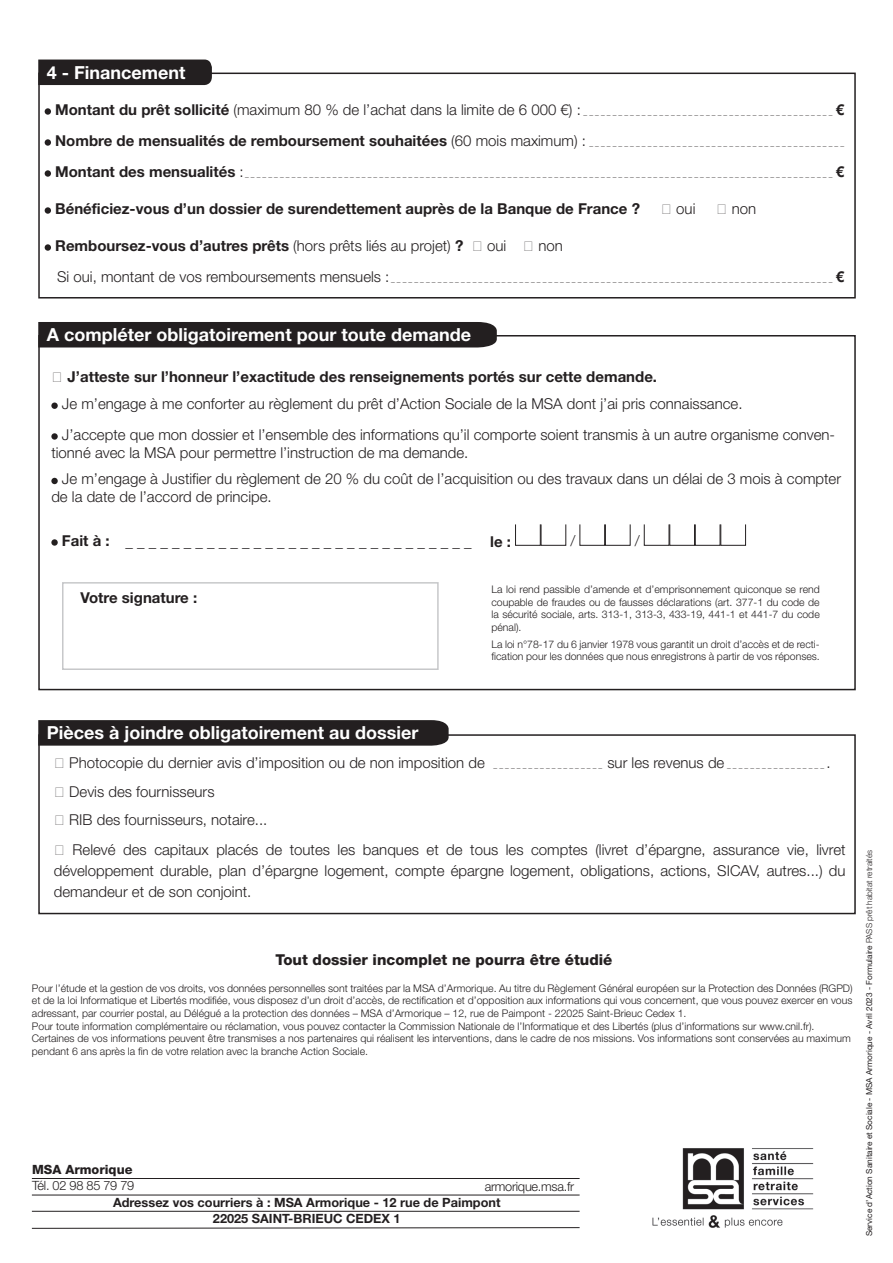
<style>
.page{position:relative;width:893px;height:1263px;background:#fff}
.page>*{position:absolute;margin:0;border:0;box-sizing:border-box;transform-origin:0 0}
.Titre{font:700 18px "Helvetica Neue LT Std";color:#fff}
.Accroche_4eCouv{font:300 15px/18px "Helvetica Neue LT Std";color:#231f20}
.t1{font:700 15px "Helvetica Neue LT Std";color:#231f20}
.t2{font:800 15px "Helvetica Neue LT Std";color:#231f20}
.Adresse_CMSA{font:700 12.75px/16.5px "Helvetica Neue LT Std";color:#231f20;text-align:center}
.Nom_CMSA{font:300 12.75px "Helvetica Neue LT Std";letter-spacing:-.02em;color:#231f20}
.Nom_CMSA-2{font:800 12.75px "Helvetica Neue LT Std";color:#231f20}
.t3{font:300 10.5px/12.6px "Helvetica Neue LT Std";color:#231f20;text-align:justify}
.Ref_CreditPhoto{font:8.25px "Helvetica Neue LT Std";color:#231f20}
.t4{font:300 7.5px "Helvetica Neue LT Std";color:#231f20}
.t5{font:700 7.5px "Helvetica Neue LT Std";color:#231f20}
.s1{font-size:15px}
.s2{font-weight:300;font-size:15px}
.s3{font-weight:300}
.s4{font-weight:300;font-size:7.5px}
.s5{font-weight:700;font-size:15px}
.s6{font-weight:700}
.s7{font-size:7.5px}
</style>
<div class="page">
<img style="left:652px;top:1148px;width:162px;height:80px">
<div style="left:38px;top:73px;width:818px;height:225px;border:2px solid #231f20"></div>
<div style="left:38px;top:60px;width:174px;height:25px;background:#231f20"></div>
<div style="left:45px;top:108px;width:6px;height:7px;background:#231f20;border-radius:50%"></div>
<div style="left:45px;top:139px;width:6px;height:7px;background:#231f20;border-radius:50%"></div>
<div style="left:45px;top:170px;width:6px;height:7px;background:#231f20;border-radius:50%"></div>
<div style="left:45px;top:207px;width:6px;height:7px;background:#231f20;border-radius:50%"></div>
<div style="left:45px;top:244px;width:6px;height:7px;background:#231f20;border-radius:50%"></div>
<div style="left:38px;top:322px;width:459px;height:25px;background:#231f20"></div>
<div style="left:51px;top:402px;width:7px;height:7px;background:#231f20;border-radius:50%"></div>
<svg style="left:51px;top:433px;width:7px;height:7px"></svg>
<div style="left:51px;top:478px;width:7px;height:6px;background:#231f20;border-radius:50%"></div>
<svg style="left:51px;top:539px;width:7px;height:7px"></svg>
<div style="left:515px;top:524px;width:26px;height:22px;border:1px solid #231f20"></div>
<div style="left:541px;top:524px;width:25px;height:22px;border:1px solid #231f20"></div>
<div style="left:579px;top:524px;width:26px;height:22px;border:1px solid #231f20"></div>
<div style="left:605px;top:524px;width:25px;height:22px;border:1px solid #231f20"></div>
<div style="left:644px;top:524px;width:25px;height:22px;border:1px solid #231f20"></div>
<div style="left:669px;top:524px;width:26px;height:22px;border:1px solid #231f20"></div>
<div style="left:695px;top:524px;width:25px;height:22px;border:1px solid #231f20"></div>
<div style="left:720px;top:524px;width:26px;height:22px;border:1px solid #231f20"></div>
<div style="left:62px;top:582px;width:377px;height:88px;border:2px solid #c7c8ca"></div>
<div style="left:38px;top:734px;width:818px;height:180px;border:2px solid #231f20"></div>
<svg style="left:38px;top:720px;width:411px;height:26px;background:#282425"></svg>
<hr style="left:32px;top:1178px;width:548px;height:1px;background:#231f20">
<hr style="left:32px;top:1195px;width:548px;height:1px;background:#231f20">
<hr style="left:32px;top:1211px;width:548px;height:1px;background:#231f20">
<svg style="left:31px;top:1227px;width:549px;height:2px"></svg>
<p class="Titre" style="left:47px;top:61px;width:140px">4 - Financement</p>
<p class="t5" style="left:55px;top:107px;width:790px"><span class="s1">Montant du prêt sollicité</span> <span class="s2">(maximum 80 % de l’achat dans la limite de 6 000 €) :</span> _ _ _ _ _ _ _ _ _ _ _ _ _ _ _ _ _ _ _ _ _ _ _ _ _ _ _ _ _ _ _ _ _ _ _ _ _ _ _ _ _ _ _ <span class="s1">€</span></p>
<p class="t1" style="left:55px;top:131px;width:785px">Nombre de mensualités de remboursement souhaitées <span class="s3">(60 mois maximum) :</span> <span class="s4">_ _ _ _ _ _ _ _ _ _ _ _ _ _ _ _ _ _ _ _ _ _ _ _ _ _ _ _ _ _ _ _ _ _ _ _ _ _ _ _ _ _ _</span></p>
<p class="t4" style="left:55px;top:169px;width:790px"><span class="s5">Montant des mensualités</span> <span class="s1">:</span> _ _ _ _ _ _ _ _ _ _ _ _ _ _ _ _ _ _ _ _ _ _ _ _ _ _ _ _ _ _ _ _ _ _ _ _ _ _ _ _ _ _ _ _ _ _ _ _ _ _ _ _ _ _ _ _ _ _ _ _ _ _ _ _ _ _ _ _ _ _ _ _ _ _ _ _ _ _ _ _ _ _ _ _ _ _ _ _ _ _ _ _ _ _ _ _ _ _ _ _ _ <span class="s5">€</span></p>
<p class="t1" style="left:55px;top:199px;width:586px">Bénéficiez-vous d’un dossier de surendettement auprès de la Banque de France ?</p>
<p class="Accroche_4eCouv" style="left:661px;top:199px;width:36px">❏ oui</p>
<p class="Accroche_4eCouv" style="left:716px;top:199px;width:41px">❏ non</p>
<p class="t1" style="left:55px;top:236px;width:509px">Remboursez-vous d’autres prêts <span class="s3">(hors prêts liés au projet)</span> ? ❏ <span class="s3">oui</span> ❏ <span class="s3">non</span></p>
<p class="t4" style="left:57px;top:274px;width:788px"><span class="s1">Si oui, montant de vos remboursements mensuels :</span> _ _ _ _ _ _ _ _ _ _ _ _ _ _ _ _ _ _ _ _ _ _ _ _ _ _ _ _ _ _ _ _ _ _ _ _ _ _ _ _ _ _ _ _ _ _ _ _ _ _ _ _ _ _ _ _ _ _ _ _ _ _ _ _ _ _ _ _ _ _ _ _ _ _ _ _ <span class="s5">€</span></p>
<p class="Titre" style="left:47px;top:324px;width:426px">A compléter obligatoirement pour toute demande</p>
<p class="t1" style="left:51px;top:368px;width:607px">❏ J’atteste sur l’honneur l’exactitude des renseignements portés sur cette demande.</p>
<p class="Accroche_4eCouv" style="left:62px;top:394px;width:682px">Je m’engage à me conforter au règlement du prêt d’Action Sociale de la MSA dont j’ai pris connaissance.</p>
<p class="Accroche_4eCouv" style="left:51px;top:425px;width:785px;text-indent:11px">J’accepte que mon dossier et l’ensemble des informations qu’il comporte soient transmis à un autre organisme conven&shy;tionné avec la MSA pour permettre l’instruction de ma demande.</p>
<p class="Accroche_4eCouv" style="left:51px;top:469px;width:791px;text-indent:11px">Je m’engage à Justifier du règlement de 20 % du coût de l’acquisition ou des travaux dans un délai de 3 mois à compter de la date de l’accord de principe.</p>
<p class="Accroche_4eCouv" style="left:62px;top:532px;width:451px"><span class="s6">Fait à :</span> _ _ _ _ _ _ _ _ _ _ _ _ _ _ _ _ _ _ _ _ _ _ _ _ _ _ _ _ _ _ <span class="s6">le :</span></p>
<p class="Accroche_4eCouv" style="left:570px;top:531px;width:6px">/</p>
<p class="Accroche_4eCouv" style="left:635px;top:531px;width:6px">/</p>
<p class="t1" style="left:81px;top:588px;width:118px">Votre signature :</p>
<p class="t3" style="left:491px;top:583px;width:330px">La loi rend passible d’amende et d’emprisonnement quiconque se rend coupable de fraudes ou de fausses déclarations (art. 377-1 du code de la sécurité sociale, arts. 313-1, 313-3, 433-19, 441-1 et 441-7 du code pénal).</p>
<p class="t3" style="left:491px;top:637px;width:330px">La loi n°78-17 du 6 janvier 1978 vous garantit un droit d’accès et de recti&shy;fication pour les données que nous enregistrons à partir de vos réponses.</p>
<p class="Titre" style="left:47px;top:722px;width:373px">Pièces à joindre obligatoirement au dossier</p>
<p class="Accroche_4eCouv" style="left:54px;top:754px;width:778px">❏ Photocopie du dernier avis d’imposition ou de non imposition de <span class="s7">_ _ _ _ _ _ _ _ _ _ _ _ _ _ _ _ _ _ _</span> sur les revenus de <span class="s7">_ _ _ _ _ _ _ _ _ _ _ _ _ _ _ _ _</span> .</p>
<p class="Accroche_4eCouv" style="left:54px;top:782px;width:162px">❏ Devis des fournisseurs</p>
<p class="Accroche_4eCouv" style="left:54px;top:811px;width:215px">❏ RIB des fournisseurs, notaire...</p>
<p class="Accroche_4eCouv" style="left:54px;top:839px;width:793px;line-height:21px;text-align:justify">❏ Relevé des capitaux placés de toutes les banques et de tous les comptes (livret d’épargne, assurance vie, livret développement durable, plan d’épargne logement, compte épargne logement, obligations, actions, SICAV, autres...) du demandeur et de son conjoint.</p>
<p class="t2" style="left:275px;top:951px;width:339px">Tout dossier incomplet ne pourra être étudié</p>
<p class="t3" style="left:32px;top:982px;width:822px">Pour l’étude et la gestion de vos droits, vos données personnelles sont traitées par la MSA d’Armorique. Au titre du Règlement Général européen sur la Protection des Données (RGPD)</p>
<p class="t3" style="left:32px;top:994px;width:822px">et de la loi Informatique et Libertés modifiée, vous disposez d’un droit d’accès, de rectification et d’opposition aux informations qui vous concernent, que vous pouvez exercer en vous</p>
<p class="t3" style="left:32px;top:1007px;width:656px">adressant, par courrier postal, au Délégué a la protection des données – MSA d’Armorique – 12, rue de Paimpont - 22025 Saint-Brieuc Cedex 1.</p>
<p class="t3" style="left:32px;top:1019px;width:784px">Pour toute information complémentaire ou réclamation, vous pouvez contacter la Commission Nationale de l’Informatique et des Libertés (plus d’informations sur www.cnil.fr).</p>
<p class="t3" style="left:32px;top:1032px;width:820px">Certaines de vos informations peuvent être transmises a nos partenaires qui réalisent les interventions, dans le cadre de nos missions. Vos informations sont conservées au maximum</p>
<p class="t3" style="left:32px;top:1045px;width:338px">pendant 6 ans après la fin de votre relation avec la branche Action Sociale.</p>
<p class="Nom_CMSA-2" style="left:32px;top:1162px;width:102px">MSA Armorique</p>
<p class="Nom_CMSA" style="left:32px;top:1178px;width:104px">Tél. 02 98 85 79 79</p>
<p class="Adresse_CMSA" style="left:113px;top:1194px;width:389px">Adressez vos courriers à : MSA Armorique - 12 rue de Paimpont<br>22025 SAINT-BRIEUC CEDEX 1</p>
<p class="Nom_CMSA" style="left:485px;top:1178px;width:91px">armorique.msa.fr</p>
<p class="Ref_CreditPhoto" style="left:864px;top:1236px;width:388px;rotate:-90deg">Service d’Action Sanitaire et Sociale - MSA Armorique - Avril 2023 - Formulaire <span class="s3">PASS prêt habitat retraités</span></p>
</div>
